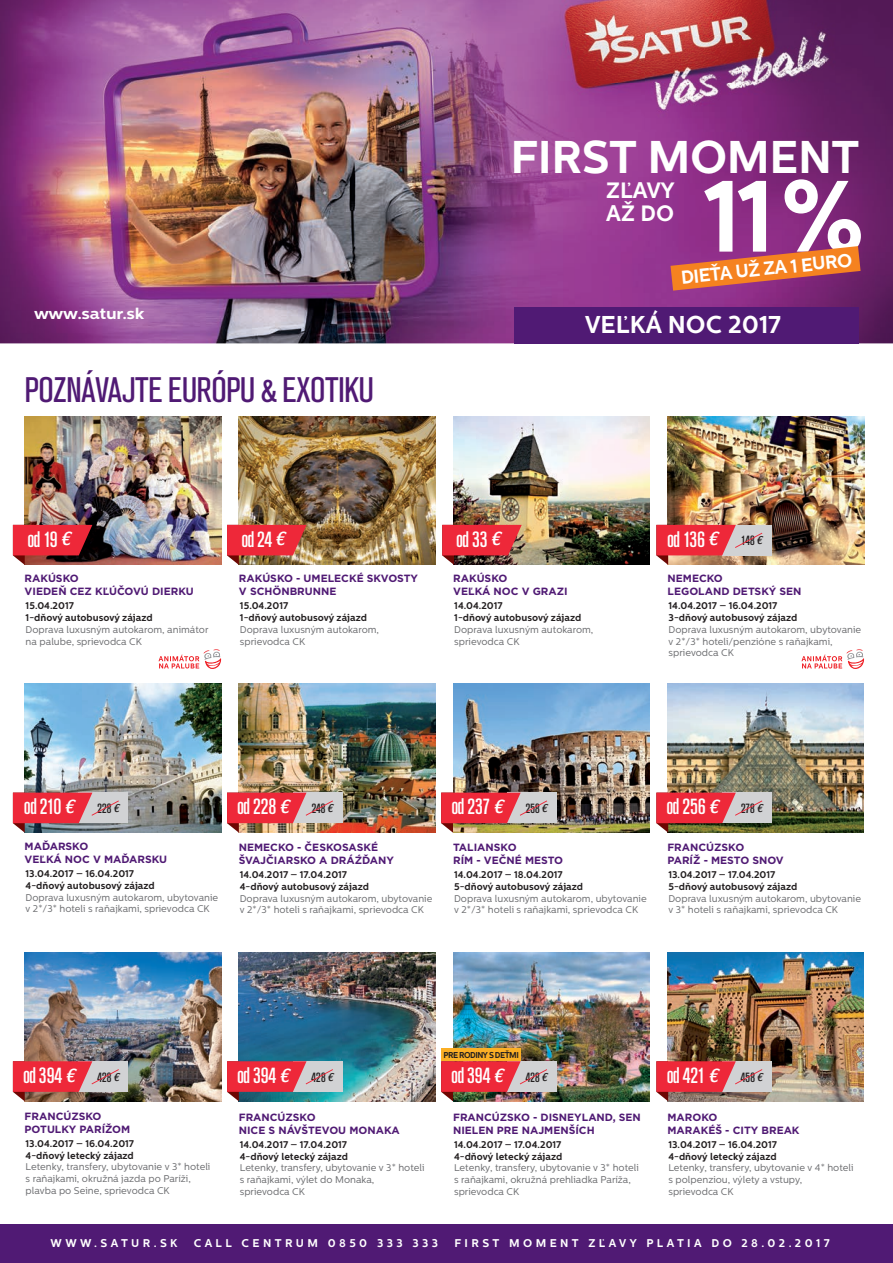
<style>
.page{position:relative;width:893px;height:1263px;background:#fff}
.page>*{position:absolute;margin:0;border:0;box-sizing:border-box;transform-origin:0 0}
.t1{font:700 100.95px "Centrale Sans";color:#fff}
.t2{font:700 45.75px "Centrale Sans";letter-spacing:-.01em;color:#fff}
.t3{font:37.2px "Accius TCE Reg Nar";letter-spacing:-.02em;color:#501a74}
.t4{font:700 24.3px "Centrale Sans";color:#fff}
.t5{font:23.7px "Accius TCE Med Con";letter-spacing:-.04em;color:#fff}
.t6{font:700 22.2px/23.2px "Centrale Sans";color:#fff}
.t7{font:700 18.75px "Centrale Sans";color:#fff}
.t8{font:700 15.45px "Centrale Sans";letter-spacing:-.02em;color:#fff;scale:1.14 1}
.t9{font:700 11.25px "Centrale Sans";letter-spacing:.3em;color:#fff}
.t10{font:700 10.5px/12.6px "Gotham";color:#501a74}
.t11{font:9.75px/11.7px "Centrale Sans";color:#6c6d70}
.t12{font:700 8.55px "Centrale Sans";letter-spacing:-.06em;color:#231f20;scale:.95 1}
.s1{font-family:"Helvetica Neue LT Pro";font-weight:500;font-style:italic;font-stretch:condensed;font-size:19.05px}
.s2{font-size:14.4px;color:#231f20}
.s3{font-family:"Helvetica Neue LT Pro";font-weight:500;font-style:italic;font-stretch:condensed;font-size:11.4px;color:#231f20}
.s4{font-weight:700;color:#231f20}
</style>
<div class="page">
<img style="left:25px;top:416px;width:196px;height:149px">
<img style="left:239px;top:416px;width:196px;height:149px">
<img style="left:453px;top:416px;width:197px;height:149px">
<div style="left:0;top:1224px;width:893px;height:39px;background:#501a74"></div>
<img style="left:0;top:0;width:893px;height:343px">
<svg style="left:670px;top:246px;width:191px;height:45px;background:#c35a4c"></svg>
<svg style="left:158px;top:649px;width:63px;height:20px"></svg>
<svg style="left:801px;top:649px;width:63px;height:20px"></svg>
<img style="left:668px;top:416px;width:196px;height:149px">
<img style="left:25px;top:684px;width:196px;height:149px">
<div style="left:79px;top:793px;width:49px;height:30px;background:#d1d2d4"></div>
<svg style="left:13px;top:793px;width:106px;height:40px"></svg>
<svg style="left:442px;top:525px;width:80px;height:40px;background:#c5363e"></svg>
<svg style="left:13px;top:525px;width:79px;height:40px;background:#c02a34"></svg>
<svg style="left:227px;top:525px;width:80px;height:40px;background:#d34242"></svg>
<img style="left:25px;top:952px;width:196px;height:149px">
<div style="left:79px;top:1061px;width:49px;height:31px;background:#d1d2d4"></div>
<svg style="left:13px;top:1061px;width:106px;height:40px"></svg>
<img style="left:667px;top:684px;width:197px;height:149px">
<div style="left:722px;top:793px;width:50px;height:30px;background:#d1d2d4"></div>
<svg style="left:656px;top:793px;width:106px;height:40px"></svg>
<div style="left:722px;top:525px;width:50px;height:30px;background:#d1d2d4"></div>
<svg style="left:656px;top:525px;width:106px;height:40px"></svg>
<img style="left:239px;top:684px;width:196px;height:149px">
<div style="left:293px;top:793px;width:49px;height:30px;background:#d1d2d4"></div>
<svg style="left:227px;top:793px;width:106px;height:40px"></svg>
<img style="left:453px;top:684px;width:197px;height:149px">
<div style="left:507px;top:793px;width:50px;height:30px;background:#d1d2d4"></div>
<svg style="left:441px;top:793px;width:106px;height:40px"></svg>
<img style="left:667px;top:952px;width:197px;height:149px">
<div style="left:722px;top:1061px;width:50px;height:31px;background:#d1d2d4"></div>
<svg style="left:656px;top:1061px;width:106px;height:40px"></svg>
<img style="left:239px;top:952px;width:196px;height:149px">
<div style="left:293px;top:1061px;width:49px;height:31px;background:#d1d2d4"></div>
<svg style="left:227px;top:1061px;width:106px;height:40px"></svg>
<img style="left:453px;top:952px;width:197px;height:149px">
<div style="left:507px;top:1061px;width:50px;height:31px;background:#d1d2d4"></div>
<img style="left:441px;top:1061px;width:106px;height:40px">
<div style="left:441px;top:1048px;width:80px;height:13px;background:#fbaf25"></div>
<div style="left:514px;top:307px;width:345px;height:36px;background:#501a74"></div>
<img style="left:549px;top:0;width:291px;height:132px">
<p class="t8" style="left:34px;top:305px;width:98px">www.satur.sk</p>
<p class="t3" style="left:25px;top:377px;width:351px">POZNÁVAJTE EURÓPU &amp; EXOTIKU</p>
<p class="t2" style="left:510px;top:130px;width:351px">FIRST MOMENT</p>
<p class="t6" style="left:606px;top:178px;width:70px">ZĽAVY<br>AŽ DO</p>
<p class="t1" style="left:703px;top:158px;width:165px">11 %</p>
<p class="t7" style="left:680px;top:267px;width:173px;rotate:-6deg">DIEŤA UŽ ZA 1 EURO</p>
<p class="t4" style="left:585px;top:311px;width:198px">VEĽKÁ NOC 2017</p>
<p class="t5" style="left:28px;top:525px;width:44px">od 19 <span class="s1">€</span></p>
<p class="t5" style="left:241px;top:525px;width:45px">od 24 <span class="s1">€</span></p>
<p class="t5" style="left:456px;top:525px;width:45px">od 33 <span class="s1">€</span></p>
<p class="t5" style="left:667px;top:525px;width:96px">od 136 <span class="s1">€</span> <span class="s2">148</span> <span class="s3">€</span></p>
<p class="t10" style="left:25px;top:573px;width:171px">RAKÚSKO<br>VIEDEŇ CEZ KĽÚČOVÚ DIERKU</p>
<p class="t11" style="left:26px;top:600px;width:184px"><span class="s4">15.04.2017<br>1-dňový autobusový zájazd<br></span>Doprava luxusným autokarom, animátor na palube, sprievodca CK</p>
<p class="t10" style="left:239px;top:573px;width:181px">RAKÚSKO - UMELECKÉ SKVOSTY<br>V SCHÖNBRUNNE</p>
<p class="t11" style="left:240px;top:600px;width:141px"><span class="s4">15.04.2017<br>1-dňový autobusový zájazd<br></span>Doprava luxusným autokarom, sprievodca CK</p>
<p class="t10" style="left:453px;top:573px;width:116px">RAKÚSKO<br>VEĽKÁ NOC V GRAZI</p>
<p class="t11" style="left:454px;top:600px;width:141px"><span class="s4">14.04.2017<br>1-dňový autobusový zájazd<br></span>Doprava luxusným autokarom, sprievodca CK</p>
<p class="t10" style="left:668px;top:573px;width:135px">NEMECKO<br>LEGOLAND DETSKÝ SEN</p>
<p class="t11" style="left:669px;top:600px;width:194px"><span class="s4">14.04.2017 – 16.04.2017<br>3-dňový autobusový zájazd<br></span>Doprava luxusným autokarom, ubytovanie v 2*/3* hoteli/penzióne s raňajkami, sprievodca CK</p>
<p class="t5" style="left:24px;top:792px;width:96px">od 210 <span class="s1">€</span> <span class="s2">228</span> <span class="s3">€</span></p>
<p class="t10" style="left:25px;top:841px;width:144px">MAĎARSKO<br>VEĽKÁ NOC V MAĎARSKU</p>
<p class="t11" style="left:26px;top:868px;width:194px"><span class="s4">13.04.2017 – 16.04.2017<br>4-dňový autobusový zájazd<br></span>Doprava luxusným autokarom, ubytovanie v 2*/3* hoteli s raňajkami, sprievodca CK</p>
<p class="t5" style="left:237px;top:792px;width:97px">od 228 <span class="s1">€</span> <span class="s2">248</span> <span class="s3">€</span></p>
<p class="t10" style="left:239px;top:842px;width:157px">NEMECKO - ČESKOSASKÉ<br>ŠVAJČIARSKO A DRÁŹĎANY</p>
<p class="t11" style="left:240px;top:869px;width:194px"><span class="s4">14.04.2017 – 17.04.2017<br>4-dňový autobusový zájazd<br></span>Doprava luxusným autokarom, ubytovanie v 2*/3* hoteli s raňajkami, sprievodca CK</p>
<p class="t5" style="left:452px;top:792px;width:97px">od 237 <span class="s1">€</span> <span class="s2">258</span> <span class="s3">€</span></p>
<p class="t10" style="left:453px;top:842px;width:112px">TALIANSKO<br>RÍM - VEČNÉ MESTO</p>
<p class="t11" style="left:454px;top:869px;width:194px"><span class="s4">14.04.2017 – 18.04.2017<br>5-dňový autobusový zájazd<br></span>Doprava luxusným autokarom, ubytovanie v 2*/3* hoteli s raňajkami, sprievodca CK</p>
<p class="t5" style="left:666px;top:792px;width:97px">od 256 <span class="s1">€</span> <span class="s2">278</span> <span class="s3">€</span></p>
<p class="t10" style="left:667px;top:842px;width:118px">FRANCÚZSKO<br>PARÍŽ - MESTO SNOV</p>
<p class="t11" style="left:668px;top:869px;width:194px"><span class="s4">13.04.2017 – 17.04.2017<br>5-dňový autobusový zájazd<br></span>Doprava luxusným autokarom, ubytovanie v 3* hoteli s raňajkami, sprievodca CK</p>
<p class="t5" style="left:23px;top:1061px;width:97px">od 394 <span class="s1">€</span> <span class="s2">428</span> <span class="s3">€</span></p>
<p class="t10" style="left:25px;top:1111px;width:107px">FRANCÚZSKO<br>POTULKY PARÍŽOM</p>
<p class="t11" style="left:26px;top:1138px;width:186px"><span class="s4">13.04.2017 – 16.04.2017<br>4-dňový letecký zájazd<br></span>Letenky, transfery, ubytovanie v 3* hoteli s raňajkami, okružná jazda po Paríži, plavba po Seine, sprievodca CK</p>
<p class="t5" style="left:237px;top:1061px;width:97px">od 394 <span class="s1">€</span> <span class="s2">428</span> <span class="s3">€</span></p>
<p class="t10" style="left:239px;top:1112px;width:162px">FRANCÚZSKO<br>NICE S NÁVŠTEVOU MONAKA</p>
<p class="t11" style="left:240px;top:1138px;width:186px"><span class="s4">14.04.2017 – 17.04.2017<br>4-dňový letecký zájazd<br></span>Letenky, transfery, ubytovanie v 3* hoteli s raňajkami, výlet do Monaka, sprievodca CK</p>
<p class="t12" style="left:443px;top:1050px;width:81px">PRE RODINY S DEŤMI</p>
<p class="t5" style="left:451px;top:1061px;width:97px">od 394 <span class="s1">€</span> <span class="s2">428</span> <span class="s3">€</span></p>
<p class="t10" style="left:453px;top:1112px;width:189px">FRANCÚZSKO - DISNEYLAND, SEN<br>NIELEN PRE NAJMENŠÍCH</p>
<p class="t11" style="left:454px;top:1138px;width:186px"><span class="s4">14.04.2017 – 17.04.2017<br>4-dňový letecký zájazd<br></span>Letenky, transfery, ubytovanie v 3* hoteli s raňajkami, okružná prehliadka Paríža, sprievodca CK</p>
<p class="t5" style="left:667px;top:1061px;width:97px">od 421 <span class="s1">€</span> <span class="s2">458</span> <span class="s3">€</span></p>
<p class="t10" style="left:667px;top:1112px;width:134px">MAROKO<br>MARAKÉŠ - CITY BREAK</p>
<p class="t11" style="left:668px;top:1138px;width:187px"><span class="s4">13.04.2017 – 16.04.2017<br>4-dňový letecký zájazd<br></span>Letenky, transfery, ubytovanie v 4* hoteli s polpenziou, výlety a vstupy, sprievodca CK</p>
<p class="t9" style="left:51px;top:1236px;width:129px">WWW.SATUR.SK</p>
<p class="t9" style="left:194px;top:1236px;width:246px">CALL CENTRUM 0850 333 333</p>
<p class="t9" style="left:454px;top:1236px;width:377px">FIRST MOMENT ZĽAVY PLATIA DO 28.02.2017</p>
</div>
